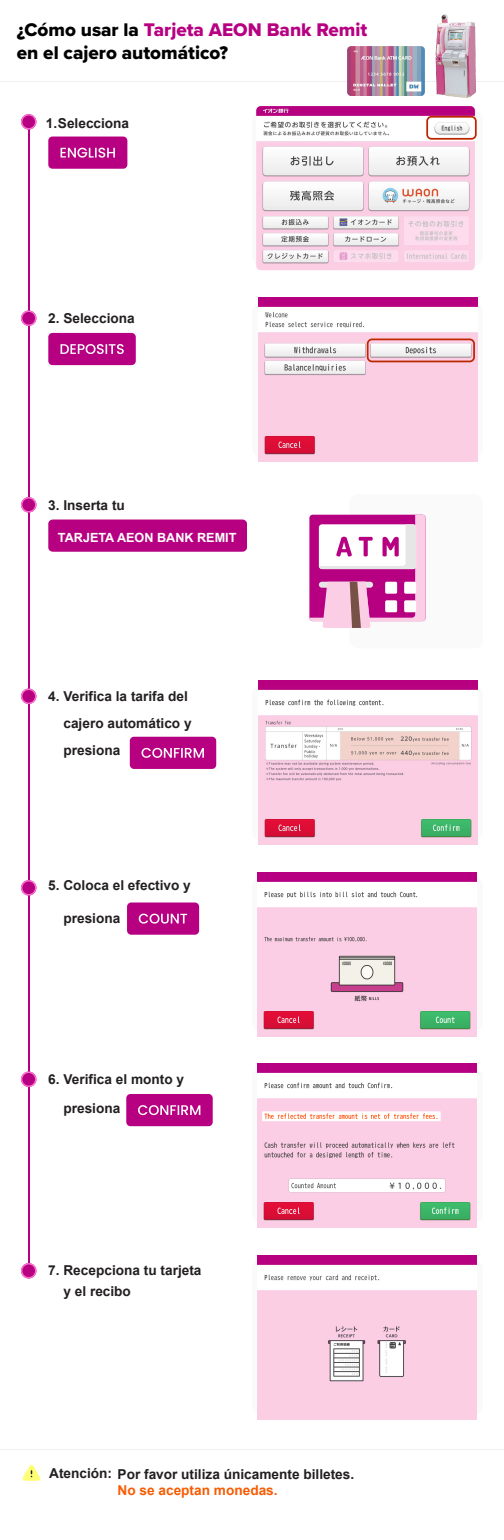
<style>
.page{position:relative;width:504px;height:1540px;background:#fff}
.page>*{position:absolute;margin:0;border:0;box-sizing:border-box;transform-origin:0 0}
.t1{font:18.97px/22.8px "Proxima Nova Extrabld";color:#000}
.t2{font:700 13.65px/26.9px "Arial";color:#231f20}
.t3{font:700 13.65px "Arial";color:#f75c03}
.t4{font:700 12.67px "Arial";color:#fff}
.s1{color:#b70081}
</style>
<div class="page">
<hr style="left:28px;top:122px;width:1px;height:1148px;background:#b70081">
<div style="left:252px;top:111px;width:231px;height:154px;background:#fafafa;border-radius:8px"></div>
<div style="left:252px;top:303px;width:231px;height:154px;background:linear-gradient(to bottom,#fafafa,#fafafa);border-radius:8px"></div>
<div style="left:350px;top:494px;width:133px;height:154px;background:#fafafa;border-radius:8px"></div>
<div style="left:252px;top:686px;width:231px;height:154px;background:linear-gradient(to bottom,#fafafa,#fafafa);border-radius:8px"></div>
<div style="left:252px;top:877px;width:231px;height:154px;background:linear-gradient(to bottom,#fafafa,#fafafa);border-radius:8px"></div>
<div style="left:252px;top:1069px;width:231px;height:154px;background:linear-gradient(to bottom,#fafafa,#fafafa);border-radius:8px"></div>
<div style="left:252px;top:1260px;width:231px;height:154px;background:linear-gradient(to bottom,#fafafa,#fafafa);border-radius:8px"></div>
<hr style="left:1px;top:81px;width:503px;height:1px;background:#efefef">
<svg style="left:21px;top:114px;width:15px;height:16px"></svg>
<svg style="left:21px;top:310px;width:15px;height:16px"></svg>
<svg style="left:21px;top:497px;width:15px;height:15px"></svg>
<svg style="left:21px;top:688px;width:15px;height:16px"></svg>
<svg style="left:21px;top:880px;width:15px;height:15px"></svg>
<svg style="left:21px;top:1071px;width:15px;height:16px"></svg>
<svg style="left:21px;top:1263px;width:15px;height:15px"></svg>
<div style="left:48px;top:136px;width:79px;height:33px;background:#b70081;border-radius:4px"></div>
<svg style="left:61px;top:148px;width:54px;height:10px"></svg>
<div style="left:48px;top:333px;width:88px;height:32px;background:#b70081;border-radius:4px"></div>
<svg style="left:61px;top:344px;width:63px;height:10px"></svg>
<div style="left:48px;top:519px;width:199px;height:33px;background:#b70081"></div>
<div style="left:130px;top:737px;width:86px;height:32px;background:#b70081;border-radius:4px"></div>
<svg style="left:142px;top:748px;width:62px;height:10px"></svg>
<div style="left:127px;top:902px;width:72px;height:32px;background:#b70081;border-radius:4px"></div>
<svg style="left:139px;top:913px;width:48px;height:10px"></svg>
<hr style="left:1px;top:1449px;width:503px;height:1px;background:#efefef">
<svg style="left:22px;top:1465px;width:18px;height:15px"></svg>
<svg style="left:309px;top:515px;width:117px;height:113px"></svg>
<img style="left:256px;top:106px;width:219px;height:164px">
<img style="left:258px;top:298px;width:219px;height:164px">
<img style="left:258px;top:680px;width:219px;height:165px">
<img style="left:258px;top:872px;width:219px;height:164px">
<img style="left:258px;top:1063px;width:219px;height:164px">
<img style="left:258px;top:1255px;width:219px;height:164px">
<div style="left:126px;top:1094px;width:87px;height:32px;background:#b70081;border-radius:4px"></div>
<svg style="left:138px;top:1105px;width:62px;height:10px"></svg>
<svg style="left:367px;top:338px;width:108px;height:24px"></svg>
<svg style="left:426px;top:116px;width:51px;height:24px"></svg>
<img style="left:435px;top:14px;width:41px;height:84px">
<img style="left:348px;top:47px;width:77px;height:48px">
<h1 class="t1" style="left:17px;top:18px;width:352px">¿Cómo usar la <span class="s1">Tarjeta AEON Bank Remit </span>en el cajero automático?</h1>
<p class="t2" style="left:46px;top:110px;width:85px">1.Selecciona</p>
<p class="t2" style="left:48px;top:305px;width:88px">2. Selecciona</p>
<p class="t2" style="left:48px;top:491px;width:78px">3. Inserta tu</p>
<p class="t4" style="left:58px;top:528px;width:180px">TARJETA AEON BANK REMIT</p>
<p class="t2" style="left:63px;top:683px;width:130px;text-indent:-15px">4. Verifica la tarifa del cajero automático y presiona</p>
<p class="t2" style="left:48px;top:872px;width:144px">5. Coloca el efectivo y</p>
<p class="t2" style="left:63px;top:905px;width:58px">presiona</p>
<p class="t2" style="left:48px;top:1065px;width:137px">6. Verifica el monto y</p>
<p class="t2" style="left:63px;top:1094px;width:58px">presiona</p>
<p class="t2" style="left:63px;top:1260px;width:140px;line-height:21px;text-indent:-15px">7. Recepciona tu tarjeta y el recibo</p>
<p class="t2" style="left:49px;top:1459px;width:64px">Atención:</p>
<p class="t2" style="left:118px;top:1460px;width:238px">Por favor utiliza únicamente billetes.</p>
<p class="t3" style="left:118px;top:1480px;width:162px">No se aceptan monedas.</p>
</div>
